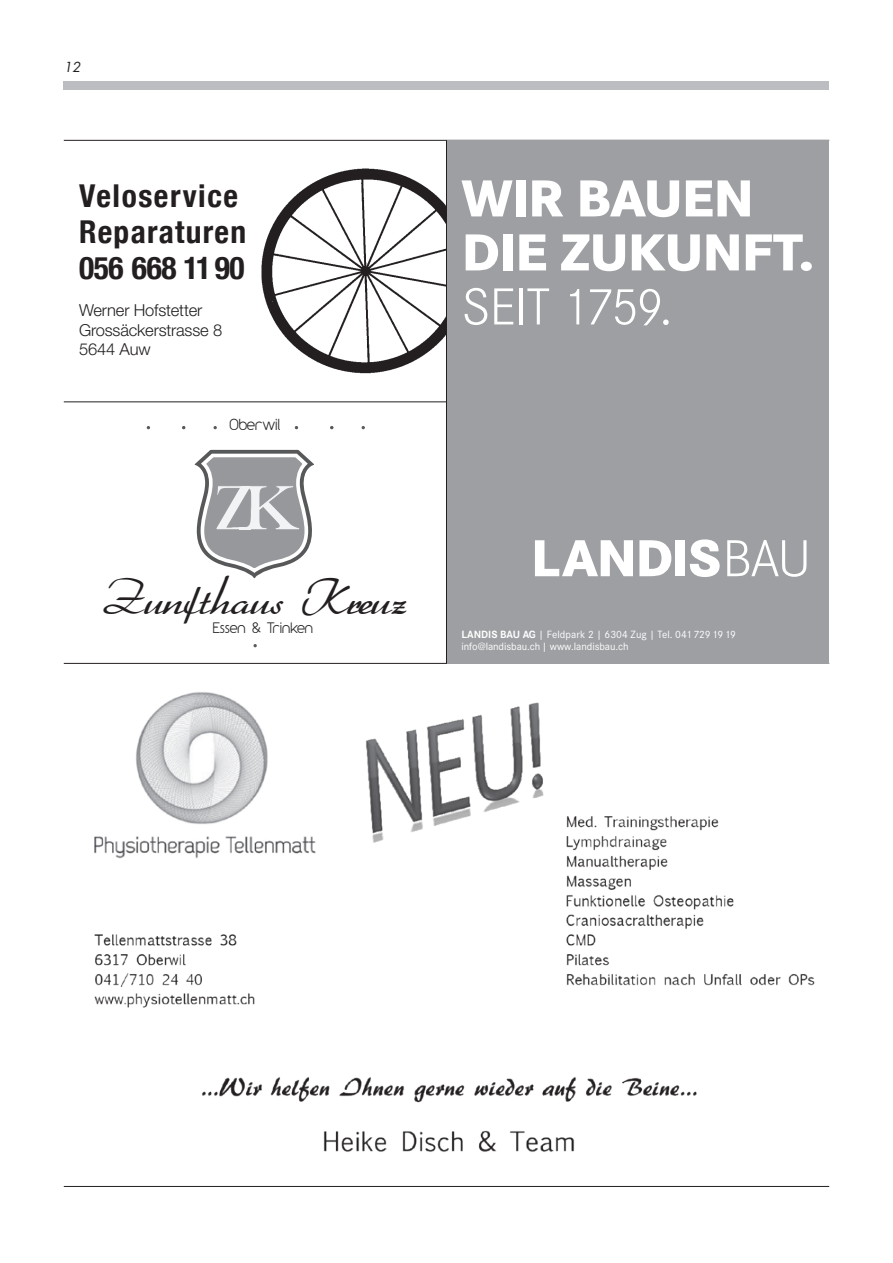
<style>
.page{position:relative;width:893px;height:1263px;background:#fff}
.page>*{position:absolute;margin:0;border:0;box-sizing:border-box;transform-origin:0 0}
.t1{font:700 73.5px "Mrs Eaves";color:#f2f3f4}
.t2{font:800 54px/54px "Corporate S";letter-spacing:-.025em;color:#fff}
.t3{font:300 54px "Corporate S";letter-spacing:-.03em;color:#fff}
.t4{font:36.15px "Heather";letter-spacing:.005em;color:#231f20}
.t5{font:700 condensed 31.5px/36px "Helvetica Neue";letter-spacing:.04em;color:#231f20}
.t6{font:300 16.5px/19.5px "Helvetica Neue";letter-spacing:-.01em;color:#231f20}
.t7{font:italic 13.5px "Futura";color:#231f20}
.t8{font:13.35px "Y2 K Neophyte";color:#231f20}
.t9{font:12.6px "Y2 K Neophyte";color:#231f20}
.t10{font:10.95px/12.9px "Corporate S";letter-spacing:-.005em;color:#fff}
.s1{font-weight:700}
</style>
<div class="page">
<div style="left:64px;top:81px;width:765px;height:8px;background:#bcbdc0"></div>
<hr style="left:446px;top:140px;width:1px;height:524px;background:#231f20">
<hr style="left:64px;top:140px;width:765px;height:1px;background:#231f20">
<hr style="left:64px;top:663px;width:382px;height:1px;background:#231f20">
<hr style="left:64px;top:1186px;width:765px;height:1px;background:#231f20">
<div style="left:447px;top:141px;width:382px;height:523px;background:#9d9fa2"></div>
<svg style="left:727px;top:540px;width:79px;height:37px"></svg>
<svg style="left:639px;top:540px;width:32px;height:36px"></svg>
<div style="left:676px;top:540px;width:9px;height:36px;background:#fff"></div>
<svg style="left:690px;top:539px;width:30px;height:38px"></svg>
<svg style="left:535px;top:540px;width:98px;height:36px"></svg>
<img style="left:261px;top:168px;width:185px;height:206px">
<svg style="left:213px;top:426px;width:4px;height:3px"></svg>
<svg style="left:194px;top:449px;width:120px;height:199px"></svg>
<hr style="left:64px;top:401px;width:382px;height:1px;background:#231f20">
<img style="left:94px;top:692px;width:721px;height:460px">
<p class="t7" style="left:64px;top:58px;width:18px">12</p>
<h3 class="t5" style="left:79px;top:177px;width:169px">Veloservice<br>Reparaturen<br>056 668 11 90</h3>
<h3 class="t6" style="left:79px;top:300px;width:145px">Werner Hofstetter<br>Grossäckerstrasse 8<br>5644 Auw</h3>
<p class="t8" style="left:229px;top:415px;width:52px">Oberwil</p>
<h1 class="t1" style="left:213px;top:465px;width:88px">ZK</h1>
<h3 class="t4" style="left:104px;top:571px;width:304px">Zunfthaus Kreuz</h3>
<p class="t9" style="left:213px;top:619px;width:102px">Essen &amp; Trinken</p>
<h2 class="t2" style="left:461px;top:172px;width:354px">WIR BAUEN<br>DIE ZUKUNFT.</h2>
<h2 class="t3" style="left:461px;top:276px;width:213px">Seit 1759.</h2>
<p class="t10" style="left:461px;top:627px;width:276px"><span class="s1">LANDIS BAU AG</span> | Feldpark 2 | 6304 Zug | Tel. 041 729 19 19 info@landisbau.ch | www.landisbau.ch</p>
</div>
